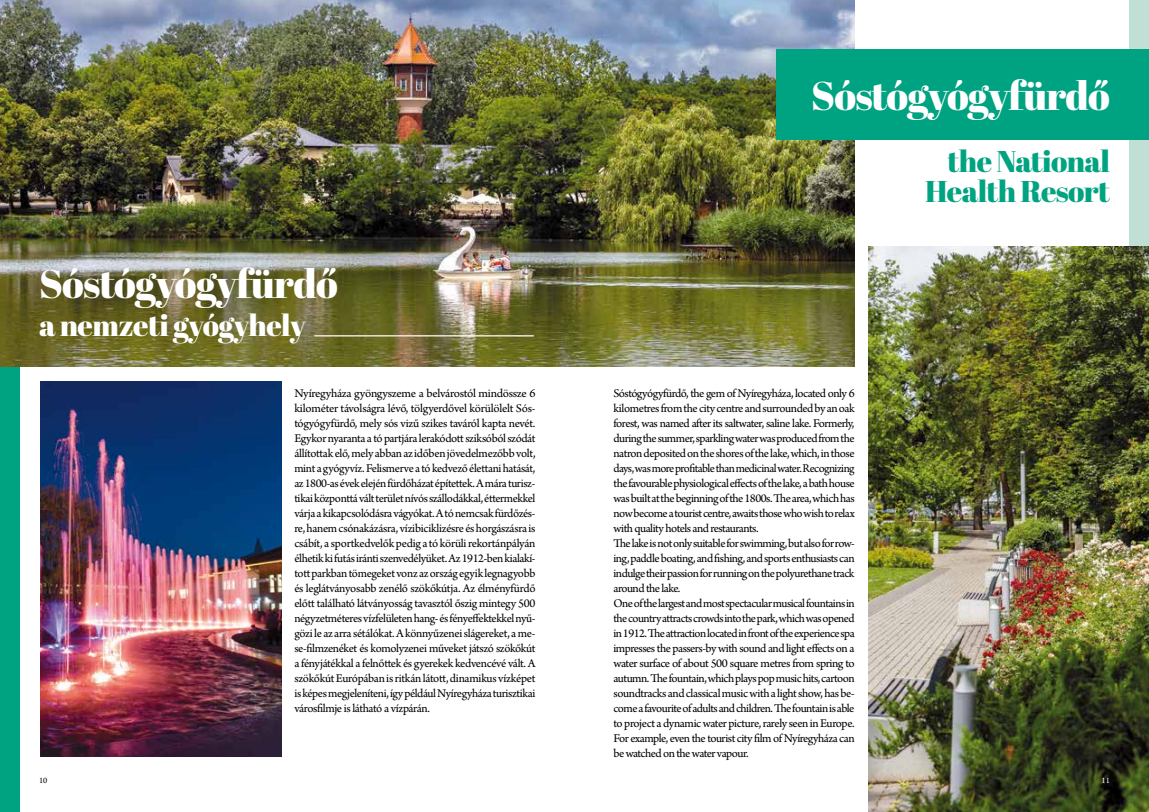
<style>
.page{position:relative;width:1149px;height:812px;background:#fff}
.page>*{position:absolute;margin:0;border:0;box-sizing:border-box;transform-origin:0 0}
.t1{font:40px "Abril Fatface";letter-spacing:-.02em;color:#fff}
.t2{font:30px/30px "Abril Fatface";letter-spacing:-.02em;color:#00a381;text-align:right}
.t3{font:30px "Abril Fatface";letter-spacing:-.02em;color:#fff}
.t4{font:12.5px/15px "Arno Pro";letter-spacing:-.04em;color:#000}
.t5{font:8.75px "Arno Pro";color:#000}
.t6{font:8.75px "Arno Pro";color:#fff}
</style>
<div class="page">
<div style="left:0;top:0;width:19px;height:811px;background:#00a381"></div>
<div style="left:1129px;top:0;width:19px;height:811px;background:#c0e0d5"></div>
<img style="left:0;top:0;width:854px;height:366px">
<div style="left:776px;top:50px;width:372px;height:90px;background:#00a381"></div>
<img style="left:868px;top:246px;width:280px;height:565px">
<img style="left:40px;top:381px;width:241px;height:375px">
<hr style="left:314px;top:335px;width:219px;height:1px;background:#fff">
<h1 class="t1" style="left:39px;top:255px;width:300px">Sóstógyógyfürdő</h1>
<h2 class="t3" style="left:39px;top:304px;width:268px">a nemzeti gyógyhely</h2>
<p class="t5" style="left:39px;top:775px;width:10px">10</p>
<p class="t4" style="left:294px;top:386px;width:243px;text-align:justify">Nyíregyháza gyöngyszeme a belvárostól mindössze 6 kilométer távolságra lévő, tölgyerdővel körülölelt Sós&shy;tógyógyfürdő, mely sós vizű szikes taváról kapta nevét.<br>Egykor nyaranta a tó partjára lerakódott sziksóból szódát állítottak elő, mely abban az időben jövedelmezőbb volt, mint a gyógyvíz. Felismerve a tó kedvező élettani hatását, az 1800-as évek elején fürdőházat építettek. A mára turisz&shy;tikai központtá vált terület nívós szállodákkal, éttermekkel várja a kikapcsolódásra vágyókat. A tó nemcsak fürdőzés&shy;re, hanem csónakázásra, vízibiciklizésre és horgászásra is csábít, a sportkedvelők pedig a tó körüli rekortánpályán élhetik ki futás iránti szenvedélyüket. Az 1912-ben kialakí&shy;tott parkban tömegeket vonz az ország egyik legnagyobb és leglátványosabb zenélő szökőkútja. Az élményfürdő előtt található látványosság tavasztól őszig mintegy 500 négyzetméteres vízfelületen hang- és fényeffektekkel nyű&shy;gözi le az arra sétálókat. A könnyűzenei slágereket, a me&shy;se-filmzenéket és komolyzenei műveket játszó szökőkút a fényjátékkal a felnőttek és gyerekek kedvencévé vált. A szökőkút Európában is ritkán látott, dinamikus vízképet is képes megjeleníteni, így például Nyíregyháza turisztikai városfilmje is látható a vízpárán.</p>
<h1 class="t1" style="left:810px;top:67px;width:300px">Sóstógyógyfürdő</h1>
<h2 class="t2" style="left:924px;top:145px;width:186px">the National<br>Health Resort</h2>
<p class="t4" style="left:613px;top:386px;width:243px">Sóstógyógyfürdő, the gem of Nyíregyháza, located only 6 kilometres from the city centre and surrounded by an oak forest, was named after its saltwater, saline lake. Formerly, during the summer, sparkling water was produced from the natron deposited on the shores of the lake, which, in those days, was more profitable than medicinal water. Recognizing the favourable physiological effects of the lake, a bath house was built at the beginning of the 1800s. The area, which has now become a tourist centre, awaits those who wish to relax with quality hotels and restaurants.<br>The lake is not only suitable for swimming, but also for row&shy;ing, paddle boating, and fishing, and sports enthusiasts can indulge their passion for running on the polyurethane track around the lake.<br>One of the largest and most spectacular musical fountains in the country attracts crowds into the park, which was opened in 1912. The attraction located in front of the experience spa impresses the passers-by with sound and light effects on a water surface of about 500 square metres from spring to autumn. The fountain, which plays pop music hits, cartoon soundtracks and classical music with a light show, has be&shy;come a favourite of adults and children. The fountain is able to project a dynamic water picture, rarely seen in Europe.<br>For example, even the tourist city film of Nyíregyháza can be watched on the water vapour.</p>
<p class="t6" style="left:1101px;top:775px;width:10px">11</p>
</div>
